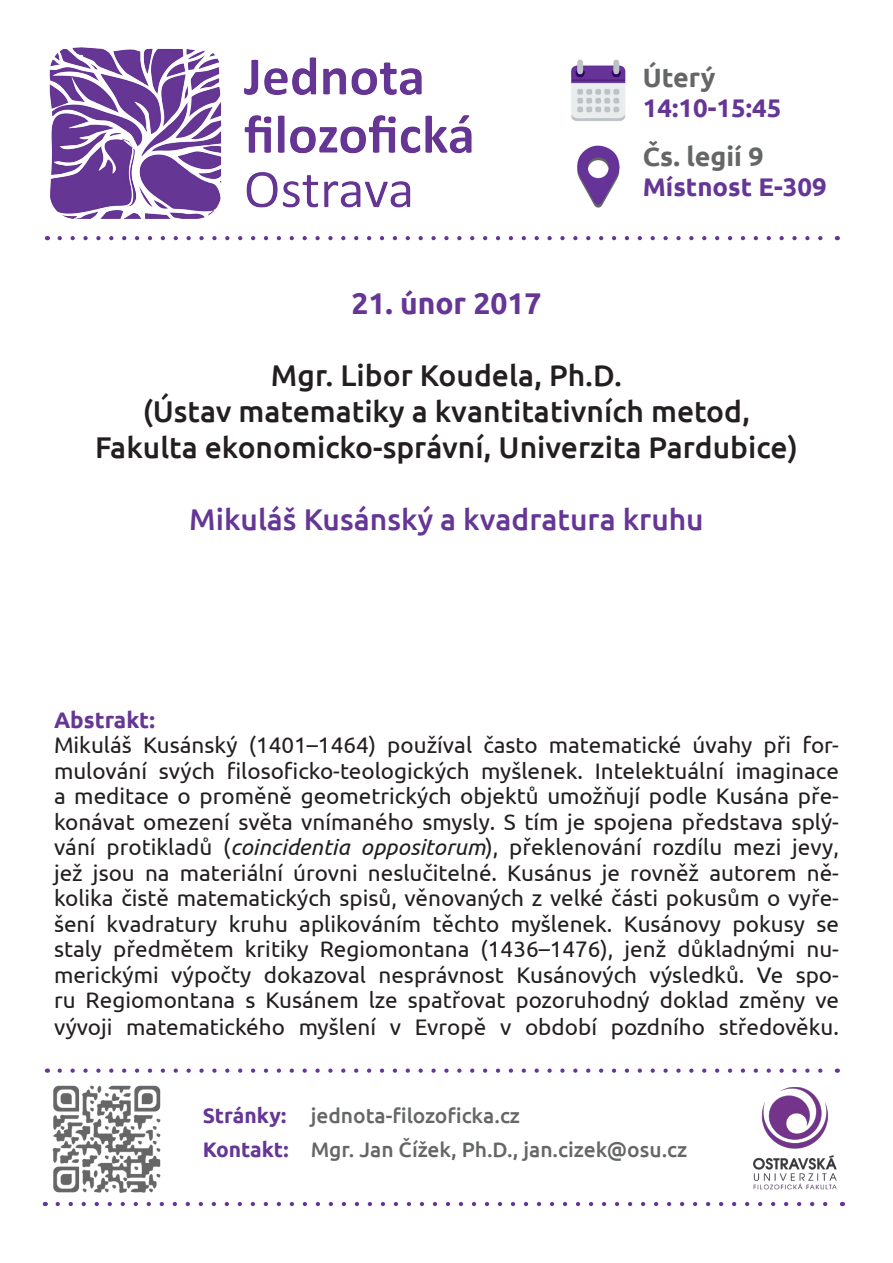
<style>
.page{position:relative;width:893px;height:1263px;background:#fff}
.page>*{position:absolute;margin:0;border:0;box-sizing:border-box;transform-origin:0 0}
.t1{font:500 30px "Ubuntu";color:#231f20}
.t2{font:500 30px "Ubuntu";color:#653695}
.t3{font:700 30px "Ubuntu";color:#653695}
.t4{font:700 26.55px "Ubuntu";color:#656666}
.t5{font:700 25.5px "Ubuntu";color:#653695}
.t6{font:22.5px/25.7px "Ubuntu";color:#231f20;text-align:justify}
.t7{font:700 22.5px "Ubuntu";color:#653695}
.t8{font:500 21px "Ubuntu";color:#656666}
.s1{font-style:italic}
.s2{font-weight:700;color:#653695}
</style>
<div class="page">
<img style="left:44px;top:47px;width:455px;height:194px">
<img style="left:577px;top:145px;width:43px;height:63px">
<img style="left:571px;top:59px;width:55px;height:62px">
<img style="left:721px;top:1068px;width:124px;height:139px">
<img style="left:47px;top:1085px;width:114px;height:121px">
<svg style="left:60px;top:1068px;width:770px;height:5px"></svg>
<svg style="left:58px;top:1202px;width:777px;height:4px"></svg>
<svg style="left:60px;top:236px;width:763px;height:4px"></svg>
<p class="t4" style="left:643px;top:61px;width:74px">Úterý</p>
<p class="t5" style="left:643px;top:93px;width:140px">14:10-15:45</p>
<p class="t3" style="left:351px;top:286px;width:192px">21. únor 2017</p>
<p class="t4" style="left:643px;top:140px;width:122px">Čs. legií 9</p>
<p class="t5" style="left:643px;top:172px;width:186px">Místnost E-309</p>
<p class="t1" style="left:271px;top:357px;width:353px">Mgr. Libor Koudela, Ph.D.</p>
<p class="t1" style="left:143px;top:393px;width:609px">(Ústav matematiky a kvantitativních metod,</p>
<p class="t1" style="left:95px;top:429px;width:704px">Fakulta ekonomicko-správní, Univerzita Pardubice)</p>
<p class="t2" style="left:189px;top:501px;width:516px">Mikuláš Kusánský a kvadratura kruhu</p>
<p class="t7" style="left:54px;top:706px;width:103px">Abstrakt:</p>
<p class="t6" style="left:54px;top:732px;width:786px">Mikuláš Kusánský (1401–1464) používal často matematické úvahy při for&shy;mulování svých filosoficko-teologických myšlenek. Intelektuální imaginace a meditace o proměně geometrických objektů umožňují podle Kusána pře&shy;konávat omezení světa vnímaného smysly. S tím je spojena představa splý&shy;vání protikladů (<span class="s1">coincidentia oppositorum</span>), překlenování rozdílu mezi jevy, jež jsou na materiální úrovni neslučitelné. Kusánus je rovněž autorem ně&shy;kolika čistě matematických spisů, věnovaných z velké části pokusům o vyře&shy;šení kvadratury kruhu aplikováním těchto myšlenek. Kusánovy pokusy se staly předmětem kritiky Regiomontana (1436–1476), jenž důkladnými nu&shy;merickými výpočty dokazoval nesprávnost Kusánových výsledků. Ve spo&shy;ru Regiomontana s Kusánem lze spatřovat pozoruhodný doklad změny ve vývoji matematického myšlení v Evropě v období pozdního středověku.</p>
<p class="t8" style="left:203px;top:1102px;width:319px"><span class="s2">Stránky:</span> jednota-filozoficka.cz</p>
<p class="t8" style="left:203px;top:1136px;width:486px"><span class="s2">Kontakt:</span> Mgr. Jan Čížek, Ph.D., jan.cizek@osu.cz</p>
</div>
